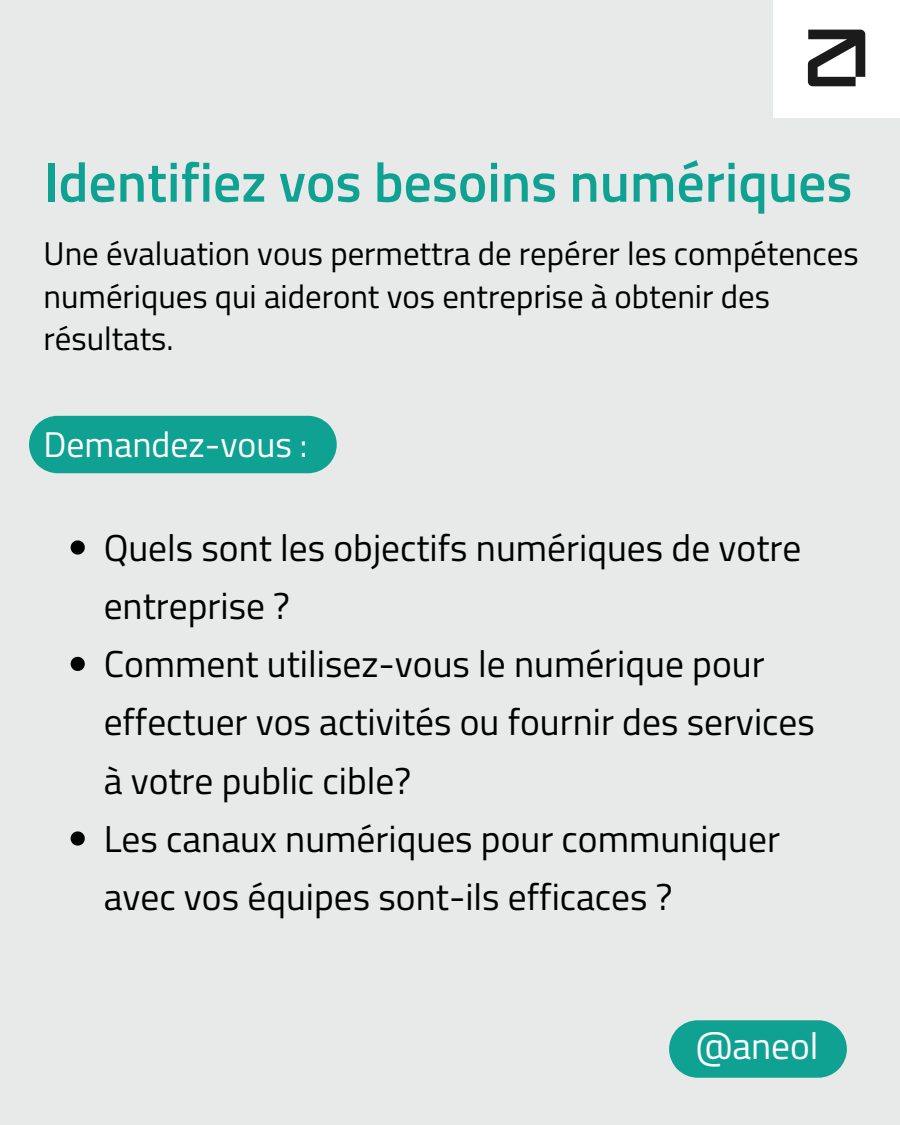
<style>
.page{position:relative;width:900px;height:1125px;background:#e8eaea}
.page>*{position:absolute;margin:0;border:0;box-sizing:border-box;transform-origin:0 0}
.t1{font:600 55.6px "Titillium Web";color:#0fa293}
.t2{font:37.5px/58.2px "Titillium Web";color:#000}
.t3{font:37.4px "Titillium Web";color:#fff}
.t4{font:35.7px "Titillium Web";color:#fff}
.t5{font:32.8px/42.6px "Titillium Web";color:#000}
</style>
<div class="page">
<svg style="left:669px;top:1020px;width:177px;height:58px;background:#1fa799"></svg>
<div style="left:774px;top:0;width:126px;height:118px;background:#fff"></div>
<img style="left:807px;top:29px;width:59px;height:58px">
<svg style="left:71px;top:540px;width:14px;height:15px"></svg>
<svg style="left:71px;top:657px;width:14px;height:14px"></svg>
<svg style="left:71px;top:831px;width:14px;height:15px"></svg>
<div style="left:29px;top:416px;width:308px;height:57px;background:#0fa293"></div>
<p class="t1" style="left:44px;top:139px;width:810px">Identifiez vos besoins numériques</p>
<p class="t5" style="left:44px;top:232px;width:817px">Une évaluation vous permettra de repérer les compétences numériques qui aideront vos entreprise à obtenir des résultats.</p>
<p class="t4" style="left:44px;top:417px;width:266px">Demandez-vous :</p>
<p class="t2" style="left:104px;top:518px;width:699px">Quels sont les objectifs numériques de votre entreprise ?</p>
<p class="t2" style="left:104px;top:634px;width:713px">Comment utilisez-vous le numérique pour effectuer vos activités ou fournir des services à votre public cible?</p>
<p class="t2" style="left:104px;top:809px;width:678px">Les canaux numériques pour communiquer avec vos équipes sont-ils efficaces ?</p>
<p class="t3" style="left:696px;top:1016px;width:124px">@aneol</p>
</div>
